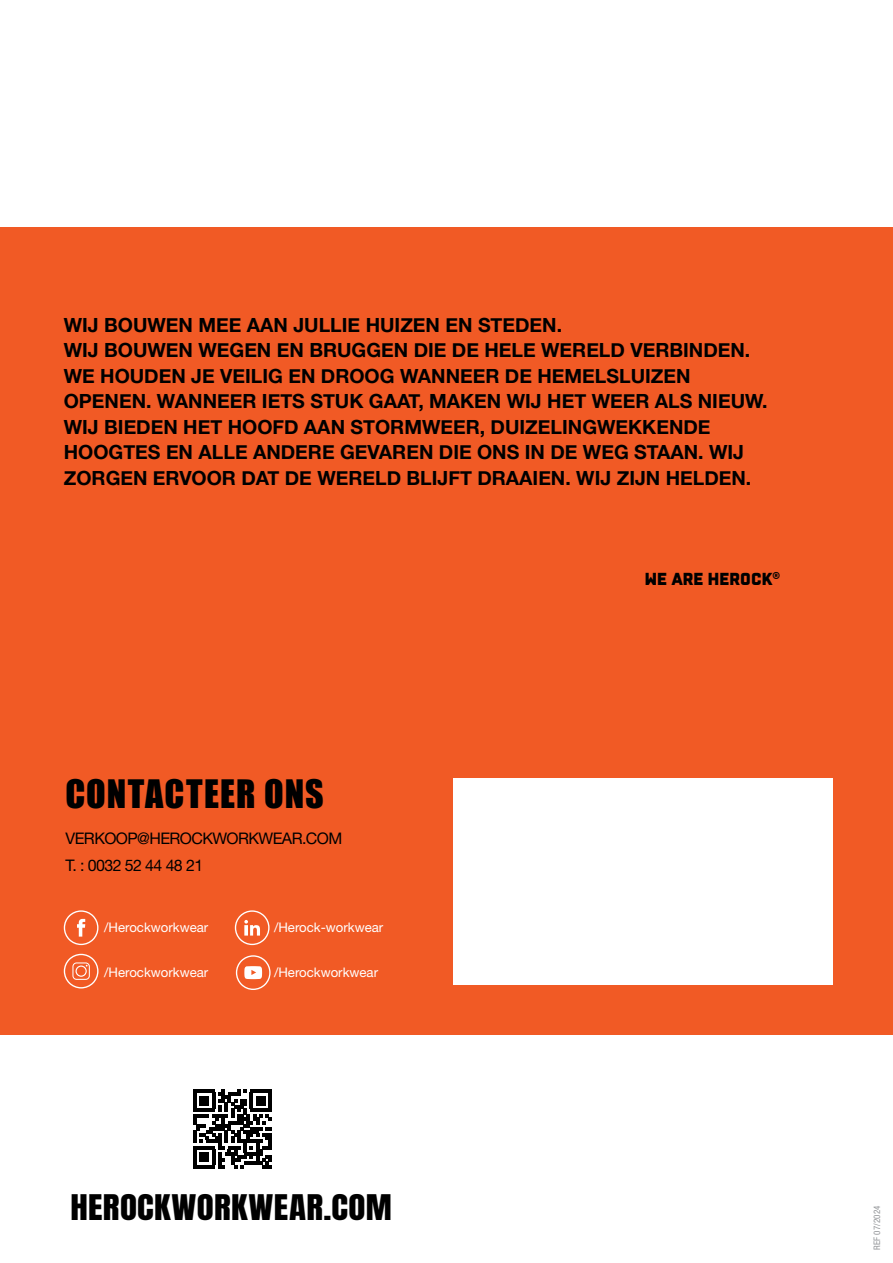
<style>
.page{position:relative;width:893px;height:1263px;background:#fff}
.page>*{position:absolute;margin:0;border:0;box-sizing:border-box;transform-origin:0 0}
.t1{font:36px "Impact";letter-spacing:.03em;color:#000}
.t2{font:30px "Anton";letter-spacing:.01em;color:#000;scale:1.16 1}
.t3{font:700 19.5px/25.5px "Helvetica Neue";color:#000}
.t4{font:700 18px "Reload Alt";color:#000}
.t5{font:15.9px/27.6px "Helvetica Neue LT Std";letter-spacing:-.035em;color:#000}
.t6{font:13.2px "Helvetica Neue LT Std";color:#fff}
.t7{font:condensed 9px "Helvetica Neue LT Std";letter-spacing:.03em;color:#939598}
</style>
<div class="page">
<div style="left:0;top:227px;width:893px;height:808px;background:#f15a25"></div>
<svg style="left:235px;top:910px;width:35px;height:35px"></svg>
<svg style="left:236px;top:955px;width:35px;height:35px"></svg>
<svg style="left:64px;top:910px;width:34px;height:35px"></svg>
<svg style="left:64px;top:954px;width:34px;height:34px"></svg>
<div style="left:453px;top:778px;width:380px;height:206px;background:#fff"></div>
<svg style="left:193px;top:1089px;width:79px;height:79px"></svg>
<hr style="left:193px;top:1165px;width:22px;height:3px;background:#000">
<div style="left:200px;top:1152px;width:9px;height:10px;background:#000"></div>
<p class="t3" style="left:64px;top:312px;width:705px">WIJ BOUWEN MEE AAN JULLIE HUIZEN EN STEDEN.<br>WIJ BOUWEN WEGEN EN BRUGGEN DIE DE HELE WERELD VERBINDEN.<br>WE HOUDEN JE VEILIG EN DROOG WANNEER DE HEMELSLUIZEN OPENEN. WANNEER IETS STUK GAAT, MAKEN WIJ HET WEER ALS NIEUW.<br>WIJ BIEDEN HET HOOFD AAN STORMWEER, DUIZELINGWEKKENDE HOOGTES EN ALLE ANDERE GEVAREN DIE ONS IN DE WEG STAAN. WIJ ZORGEN ERVOOR DAT DE WERELD BLIJFT DRAAIEN. WIJ ZIJN HELDEN.</p>
<h1 class="t1" style="left:65px;top:766px;width:260px">CONTACTEER ONS</h1>
<p class="t5" style="left:66px;top:824px;width:278px">VERKOOP@HEROCKWORKWEAR.COM<br>T. : 0032 52 44 48 21</p>
<p class="t6" style="left:104px;top:919px;width:106px">/Herockworkwear</p>
<p class="t6" style="left:274px;top:919px;width:111px">/Herock-workwear</p>
<p class="t6" style="left:104px;top:964px;width:106px">/Herockworkwear</p>
<p class="t6" style="left:274px;top:964px;width:106px">/Herockworkwear</p>
<p class="t4" style="left:645px;top:568px;width:137px">WE ARE HEROCK<sup>®</sup></p>
<h2 class="t2" style="left:70px;top:1192px;width:279px">HEROCKWORKWEAR.COM</h2>
<p class="t7" style="left:872px;top:1250px;width:46px;rotate:-90deg">REF 07/2024</p>
</div>
